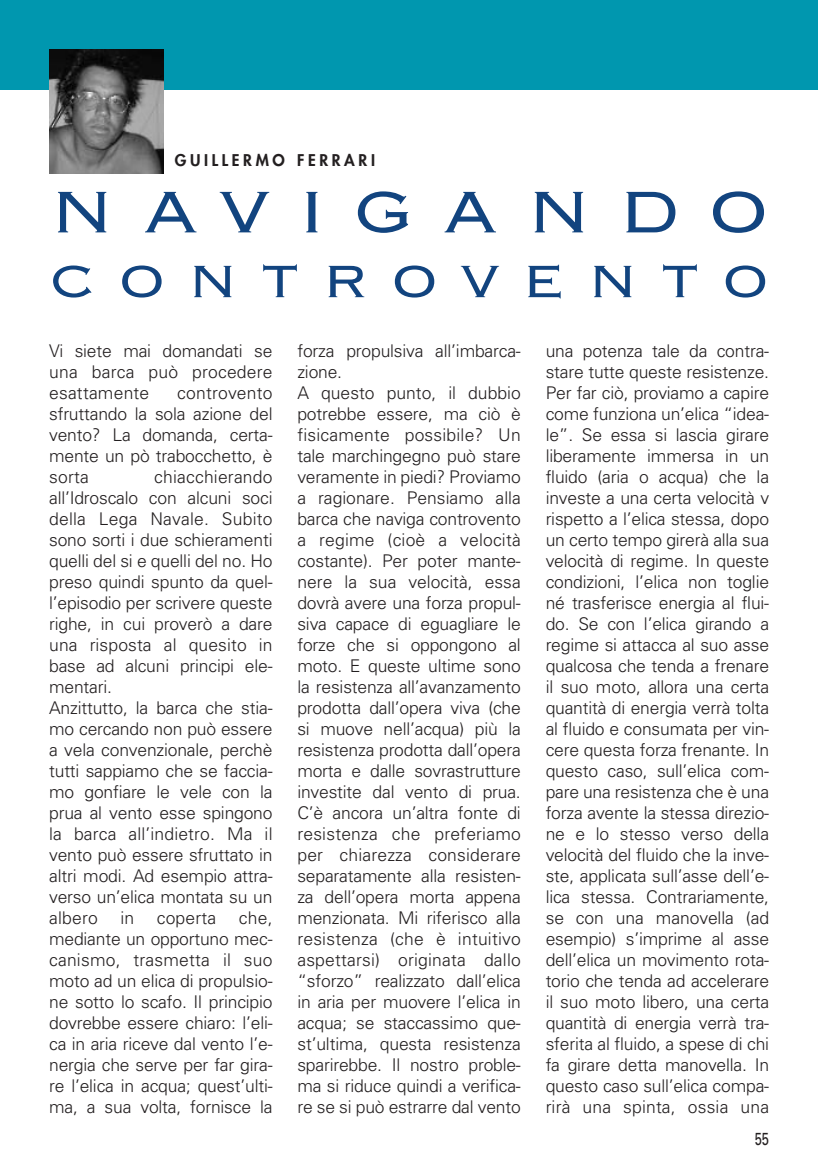
<style>
.page{position:relative;width:818px;height:1166px;background:#fff}
.page>*{position:absolute;margin:0;border:0;box-sizing:border-box;transform-origin:0 0}
.t1{font:77px "Copperplate Thirty Two BC";letter-spacing:.325em;color:#12447f;scale:1.1 1}
.t2{font:59.5px "Copperplate Thirty Two BC";letter-spacing:.33em;color:#12447f;scale:1.1 1}
.t3{font:300 17.5px/21px "Univers";letter-spacing:-.01em;color:#231f20;text-align:justify}
.t4{font:300 17.5px "Univers";letter-spacing:.01em;color:#231f20}
.t5{font:17.5px "Univers";color:#231f20;scale:.73 1}
.t6{font:800 15.75px "Futura";letter-spacing:.23em;color:#231f20}
</style>
<div class="page">
<div style="left:0;top:0;width:817px;height:89px;background:#0097af"></div>
<img style="left:49px;top:50px;width:114px;height:124px">
<p class="t6" style="left:175px;top:152px;width:201px">GUILLERMO FERRARI</p>
<h1 class="t1" style="left:49px;top:161px;width:655px">NAVIGANDO</h1>
<h2 class="t2" style="left:49px;top:242px;width:655px">CONTROVENTO</h2>
<p class="t3" style="left:49px;top:342px;width:225px">Vi siete mai domandati se una barca può procedere esattamente</p>
<p class="t3" style="left:49px;top:384px;width:225px;text-indent:128px">controvento sfruttando la sola azione del vento? La domanda, certa&shy;mente un pò trabocchetto, è sorta</p>
<p class="t3" style="left:49px;top:468px;width:225px;text-align:left;text-indent:105px">chiacchierando all’Idroscalo con alcuni soci della Lega Navale. Subito sono sorti i due schieramenti quelli del si e quelli del no. Ho preso quindi spunto da quel&shy;l’episodio per scrivere queste righe, in cui proverò a dare una risposta al quesito in base ad alcuni principi ele&shy;mentari.<br>Anzittutto, la barca che stia&shy;mo cercando non può essere a vela convenzionale, perchè tutti sappiamo che se faccia&shy;mo gonfiare le vele con la prua al vento esse spingono la barca all’indietro. Ma il vento può essere sfruttato in altri modi. Ad esempio attra&shy;verso un’elica montata su un albero</p>
<p class="t3" style="left:49px;top:909px;width:225px;text-indent:190px">che, mediante un opportuno mec&shy;canismo, trasmetta il suo moto ad un elica di propulsio&shy;ne sotto lo scafo. Il principio dovrebbe essere chiaro: l’eli&shy;ca in aria riceve dal vento l’e&shy;nergia che serve per far gira&shy;re l’elica in acqua; quest’ulti&shy;ma, a sua volta, fornisce la</p>
<p class="t3" style="left:120px;top:909px;width:15px">in</p>
<p class="t4" style="left:157px;top:911px;width:61px">coperta</p>
<p class="t3" style="left:297px;top:342px;width:225px;text-align:left">forza propulsiva all’imbarca&shy;zione.<br>A questo punto, il dubbio potrebbe essere, ma ciò è fisicamente possibile? Un tale marchingegno può stare veramente in piedi? Proviamo a ragionare. Pensiamo alla barca che naviga controvento a regime (cioè a velocità costante). Per poter mante&shy;nere la sua velocità, essa dovrà avere una forza propul&shy;siva capace di eguagliare le forze che si oppongono al moto. E queste ultime sono la resistenza all’avanzamento prodotta dall’opera viva (che si muove nell’acqua) più la resistenza prodotta dall’opera morta e dalle sovrastrutture investite dal vento di prua.<br>C’è ancora un’altra fonte di resistenza che preferiamo per chiarezza considerare separatamente alla resisten&shy;za dell’opera morta appena menzionata. Mi riferisco alla resistenza (che è intuitivo aspettarsi) originata dallo “sforzo” realizzato dall’elica in aria per muovere l’elica in acqua; se staccassimo que&shy;st’ultima, questa resistenza sparirebbe. Il nostro proble&shy;ma si riduce quindi a verifica&shy;re se si può estrarre dal vento</p>
<p class="t3" style="left:545px;top:342px;width:225px">una potenza tale da contra&shy;stare tutte queste resistenze.<br>Per far ciò, proviamo a capire come funziona un’elica “idea&shy;le”. Se essa si lascia girare liberamente immersa in un fluido (aria o acqua) che la investe a una certa velocità v rispetto a l’elica stessa, dopo un certo tempo girerà alla sua velocità di regime. In queste condizioni, l’elica non toglie né trasferisce energia al flui&shy;do. Se con l’elica girando a regime si attacca al suo asse qualcosa che tenda a frenare il suo moto, allora una certa quantità di energia verrà tolta al fluido e consumata per vin&shy;cere questa forza frenante. In questo caso, sull’elica com&shy;pare una resistenza che è una forza avente la stessa direzio&shy;ne e lo stesso verso della velocità del fluido che la inve&shy;ste, applicata sull’asse dell’e&shy;lica stessa. Contrariamente, se con una manovella (ad esempio) s’imprime al asse dell’elica un movimento rota&shy;torio che tenda ad accelerare il suo moto libero, una certa quantità di energia verrà tra&shy;sferita al fluido, a spese di chi fa girare detta manovella. In questo caso sull’elica compa&shy;rirà una spinta, ossia una</p>
<p class="t5" style="left:754px;top:1132px;width:21px">55</p>
</div>
